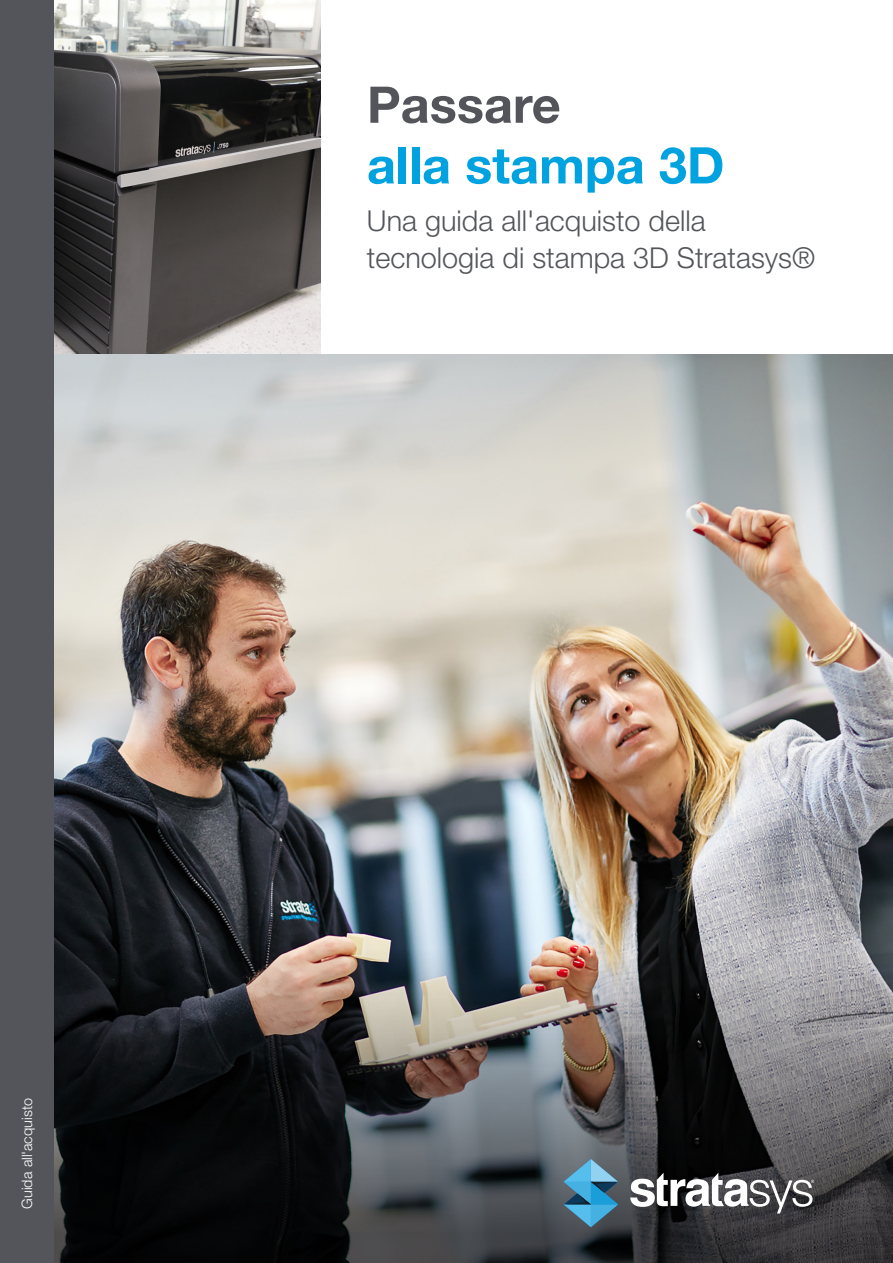
<style>
.page{position:relative;width:893px;height:1263px;background:#fff}
.page>*{position:absolute;margin:0;border:0;box-sizing:border-box;transform-origin:0 0}
.Page_Title{font:700 50.55px/60.6px "Helvetica Neue LT Std";color:#00a2df}
.Page_Title-2{font:300 28.8px/36.2px "Helvetica Neue LT Std";color:#54555a}
.Folio{font:300 14.4px "Helvetica Neue LT Std";letter-spacing:.01em;color:#fff}
.s1{color:#54555a}
</style>
<div class="page">
<img style="left:54px;top:354px;width:839px;height:523px">
<img style="left:54px;top:877px;width:839px;height:386px">
<img style="left:55px;top:0;width:266px;height:354px">
<div style="left:0;top:0;width:54px;height:1263px;background:#54555a"></div>
<svg style="left:564px;top:1159px;width:54px;height:68px;background:#4c87a3"></svg>
<svg style="left:630px;top:1173px;width:184px;height:40px"></svg>
<p class="Folio" style="left:18px;top:1209px;width:113px;rotate:-90deg">Guida all'acquisto</p>
<p class="Page_Title" style="left:367px;top:73px;width:359px"><span class="s1">Passare<br></span>alla stampa 3D</p>
<p class="Page_Title-2" style="left:367px;top:203px;width:450px">Una guida all'acquisto della tecnologia di stampa 3D Stratasys®</p>
</div>
